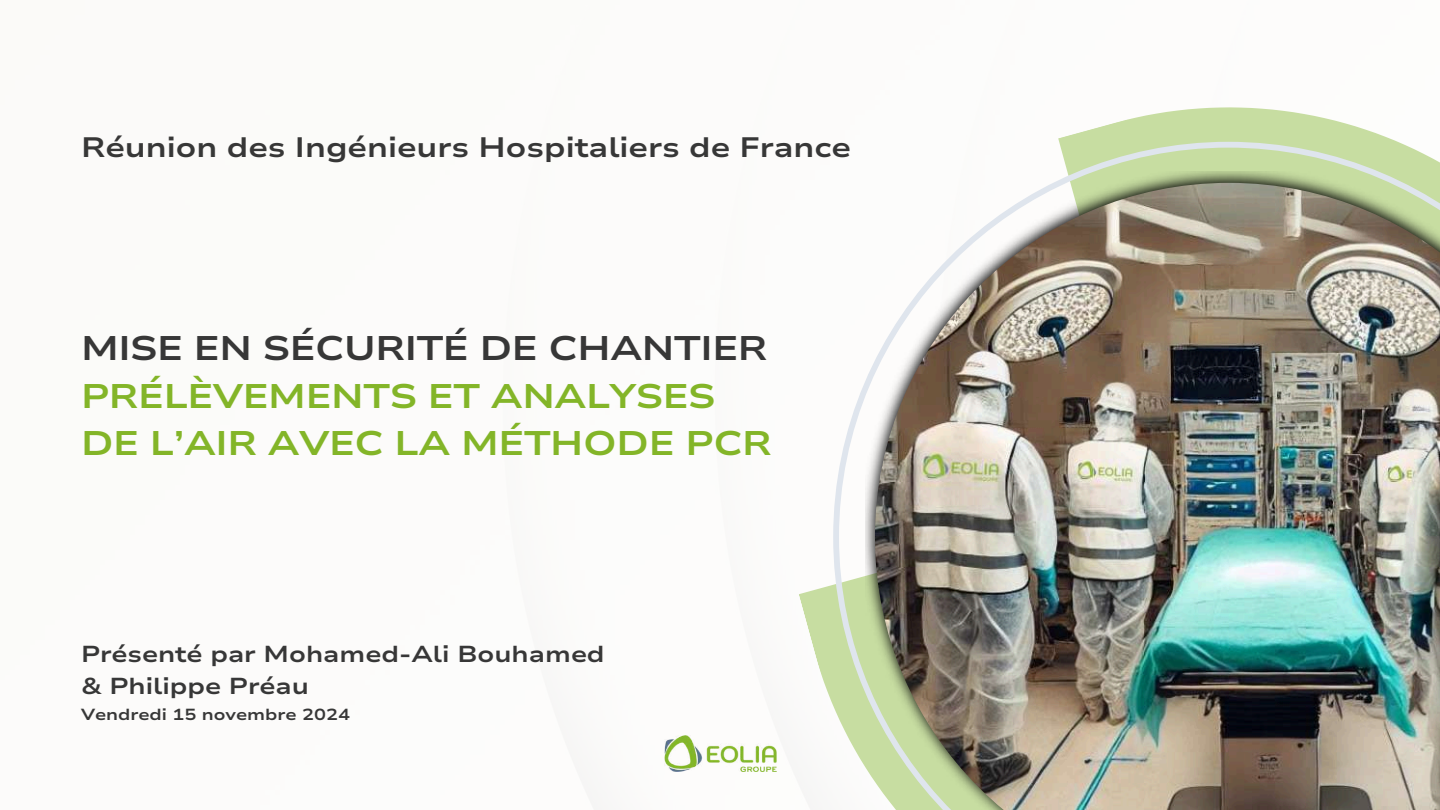
<style>
.page{position:relative;width:1440px;height:810px;background:#fff}
.page>*{position:absolute;margin:0;border:0;box-sizing:border-box;transform-origin:0 0}
.t1{font:700 34px/47.2px "Nunito Sans 10 pt Expanded";letter-spacing:-.01em;color:#83b528}
.t2{font:700 34px "Nunito Sans 10 pt Expanded";letter-spacing:-.01em;color:#373737}
.t3{font:700 28px "Nunito Sans 10 pt Expanded";color:#373737}
.t4{font:700 23px/31.5px "Nunito Sans 10 pt Expanded";color:#373737}
.t5{font:700 16px "Nunito Sans 10 pt Expanded";color:#373737}
</style>
<div class="page">
<svg style="left:740px;top:107px;width:658px;height:701px"></svg>
<svg style="left:833px;top:142px;width:607px;height:666px"></svg>
<img style="left:865px;top:171px;width:575px;height:637px">
<img style="left:875px;top:183px;width:565px;height:627px">
<img style="left:664px;top:735px;width:112px;height:36px">
<p class="t3" style="left:81px;top:129px;width:771px">Réunion des Ingénieurs Hospitaliers de France</p>
<p class="t2" style="left:81px;top:326px;width:688px">MISE EN SÉCURITÉ DE CHANTIER</p>
<p class="t1" style="left:81px;top:373px;width:692px">PRÉLÈVEMENTS ET ANALYSES<br>DE L’AIR AVEC LA MÉTHODE PCR</p>
<p class="t4" style="left:81px;top:639px;width:525px">Présenté par Mohamed-Ali Bouhamed &amp; Philippe Préau</p>
<p class="t5" style="left:81px;top:704px;width:271px">Vendredi 15 novembre 2024</p>
</div>
